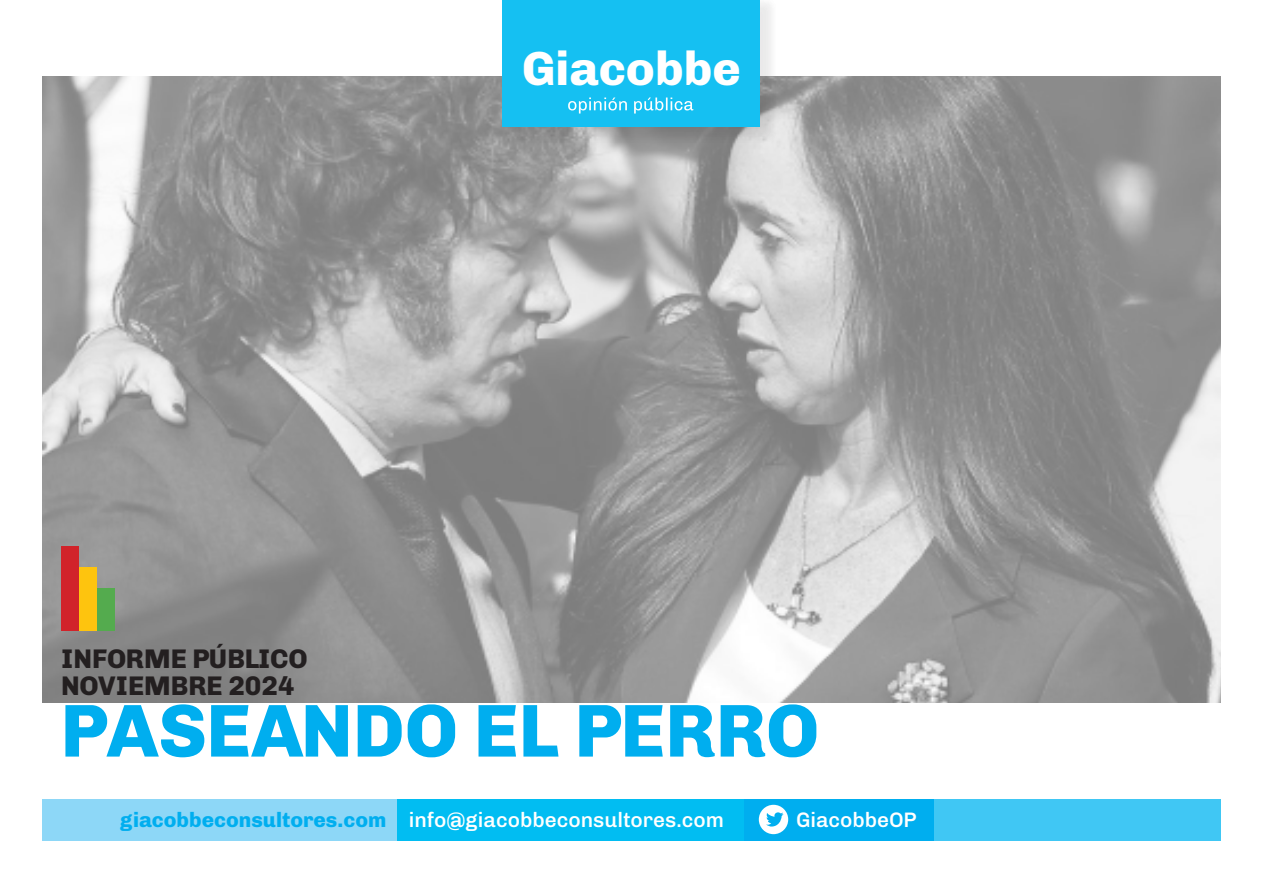
<style>
.page{position:relative;width:1263px;height:893px;background:#fff}
.page>*{position:absolute;margin:0;border:0;box-sizing:border-box;transform-origin:0 0}
.t1{font:800 75px "Chivo";color:#00aeef}
.t2{font:800 48px "Chivo";color:#fff}
.t3{font:800 27px "Chivo";color:#231f20}
.t4{font:500 21px "Chivo";color:#fff}
.s1{font-weight:800;color:#00aeef}
</style>
<div class="page">
<div style="left:43px;top:799px;width:1177px;height:42px;background:#00aeef"></div>
<div style="left:43px;top:799px;width:358px;height:42px;background:#8dd7f7"></div>
<div style="left:398px;top:799px;width:346px;height:42px;background:#01bdf2"></div>
<div style="left:759px;top:805px;width:29px;height:29px;background:#fff;border-radius:50%"></div>
<svg style="left:766px;top:812px;width:17px;height:15px"></svg>
<div style="left:934px;top:799px;width:286px;height:42px;background:#40c7f4"></div>
<img style="left:43px;top:76px;width:1177px;height:627px">
<div style="left:505px;top:0;width:274px;height:145px;background:#231f20;opacity:.05"></div>
<div style="left:503px;top:0;width:257px;height:127px;background:#15c0f2"></div>
<svg style="left:568px;top:98px;width:125px;height:16px"></svg>
<div style="left:80px;top:568px;width:17px;height:63px;background:#fec40e"></div>
<div style="left:61px;top:547px;width:17px;height:84px;background:#d1232a"></div>
<div style="left:98px;top:589px;width:17px;height:42px;background:#54ab4e"></div>
<p class="t2" style="left:522px;top:30px;width:220px">Giacobbe</p>
<p class="t3" style="left:61px;top:637px;width:248px">INFORME PÚBLICO</p>
<p class="t3" style="left:61px;top:664px;width:235px">NOVIEMBRE 2024</p>
<p class="t1" style="left:61px;top:671px;width:760px">PASEANDO EL PERRO</p>
<p class="t4" style="left:120px;top:803px;width:605px"><span class="s1">giacobbeconsultores.com</span> info@giacobbeconsultores.com</p>
<p class="t4" style="left:796px;top:803px;width:122px">GiacobbeOP</p>
</div>
